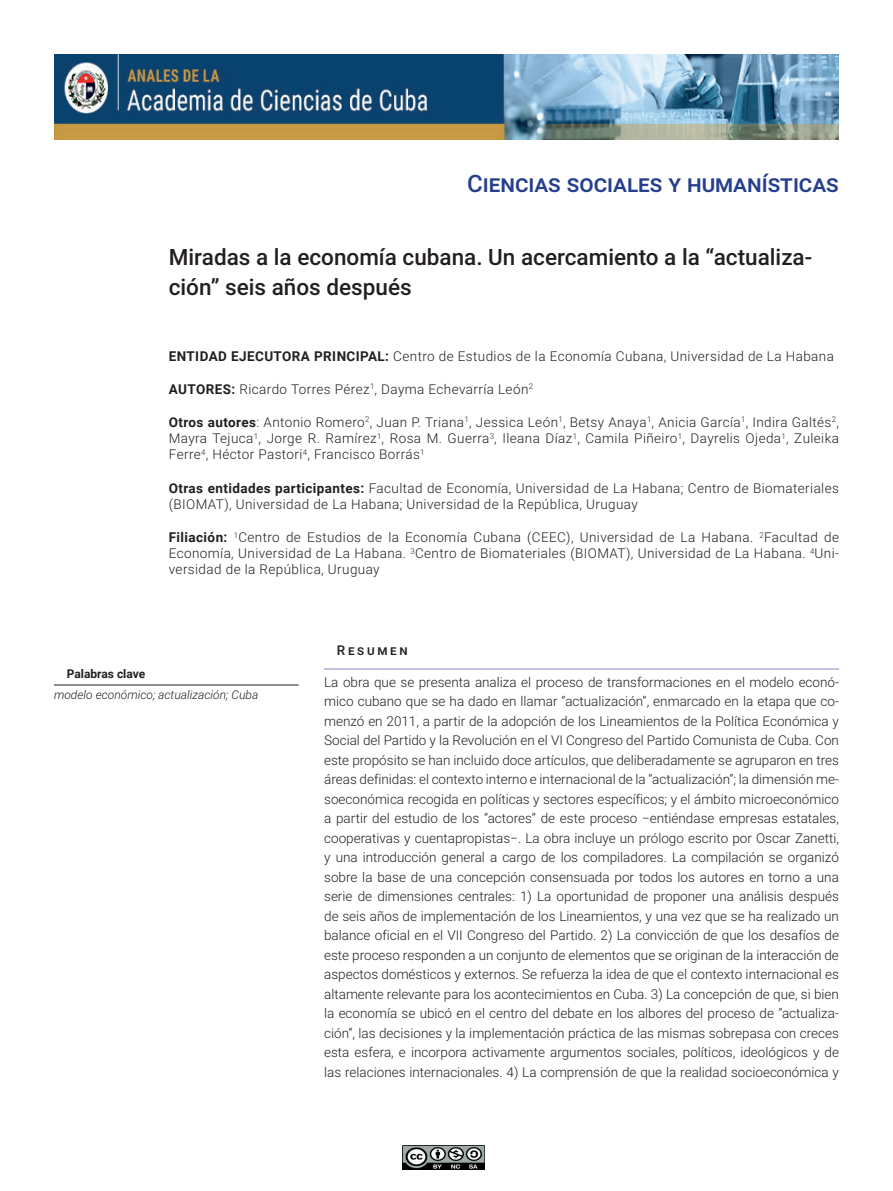
<style>
.page{position:relative;width:893px;height:1191px;background:#fff}
.page>*{position:absolute;margin:0;border:0;box-sizing:border-box;transform-origin:0 0}
.t1{font:500 24px "Roboto";color:#253f8e}
.t2{font:500 22.5px/30px "Roboto";color:#231f20}
.t3{font:300 13.5px/19.5px "Roboto";letter-spacing:.03em;color:#231f20;text-align:justify}
.t4{font:500 13.5px "Roboto";color:#231f20}
.t5{font:italic 300 12px "Roboto";color:#231f20}
.t6{font:700 12px "Roboto";color:#231f20}
.s1{font-weight:700}
</style>
<div class="page">
<img style="left:54px;top:54px;width:785px;height:86px">
<img style="left:403px;top:1145px;width:82px;height:24px">
<hr style="left:324px;top:668px;width:515px;height:2px;background:#afb0d2">
<hr style="left:54px;top:684px;width:245px;height:1px;background:#231f20">
<h1 class="t1" style="left:467px;top:167px;width:373px">Ciencias sociales y humanísticas</h1>
<h2 class="t2" style="left:169px;top:244px;width:645px">Miradas a la economía cubana. Un acercamiento a la “actualiza&shy;ción” seis años después</h2>
<p class="t3" style="left:169px;top:346px;width:667px"><span class="s1">ENTIDAD EJECUTORA PRINCIPAL:</span> Centro de Estudios de la Economía Cubana, Universidad de La Habana</p>
<p class="t3" style="left:169px;top:379px;width:366px"><span class="s1">AUTORES:</span> Ricardo Torres Pérez<sup>1</sup>, Dayma Echevarría León<sup>2</sup></p>
<p class="t3" style="left:169px;top:414px;width:672px;line-height:16.2px"><span class="s1">Otros autores</span>: Antonio Romero<sup>2</sup>, Juan P. Triana<sup>1</sup>, Jessica León<sup>1</sup>, Betsy Anaya<sup>1</sup>, Anicia García<sup>1</sup>, Indira Galtés<sup>2</sup>, Mayra Tejuca<sup>1</sup>, Jorge R. Ramírez<sup>1</sup>, Rosa M. Guerra<sup>3</sup>, Ileana Díaz<sup>1</sup>, Camila Piñeiro<sup>1</sup>, Dayrelis Ojeda<sup>1</sup>, Zuleika Ferre<sup>4</sup>, Héctor Pastori<sup>4</sup>, Francisco Borrás<sup>1</sup></p>
<p class="t3" style="left:169px;top:480px;width:672px;line-height:16.2px"><span class="s1">Otras entidades participantes:</span> Facultad de Economía, Universidad de La Habana; Centro de Biomateriales (BIOMAT), Universidad de La Habana; Universidad de la República, Uruguay</p>
<p class="t3" style="left:169px;top:529px;width:672px;line-height:16.2px"><span class="s1">Filiación:</span> <sup>1</sup>Centro de Estudios de la Economía Cubana (CEEC), Universidad de La Habana. <sup>2</sup>Facultad de Economía, Universidad de La Habana. <sup>3</sup>Centro de Biomateriales (BIOMAT), Universidad de La Habana. <sup>4</sup>Uni&shy;versidad de la República, Uruguay</p>
<p class="t6" style="left:67px;top:665px;width:80px">Palabras clave</p>
<p class="t5" style="left:54px;top:688px;width:206px">modelo económico; actualización; Cuba</p>
<p class="t4" style="left:337px;top:640px;width:72px">Resumen</p>
<p class="t3" style="left:324px;top:672px;width:516px">La obra que se presenta analiza el proceso de transformaciones en el modelo econó&shy;mico cubano que se ha dado en llamar “actualización”, enmarcado en la etapa que co&shy;menzó en 2011, a partir de la adopción de los Lineamientos de la Política Económica y Social del Partido y la Revolución en el VI Congreso del Partido Comunista de Cuba. Con este propósito se han incluido doce artículos, que deliberadamente se agruparon en tres áreas definidas: el contexto interno e internacional de la “actualización”; la dimensión me&shy;soeconómica recogida en políticas y sectores específicos; y el ámbito microeconómico a partir del estudio de los “actores” de este proceso −entiéndase empresas estatales, cooperativas y cuentapropistas−. La obra incluye un prólogo escrito por Oscar Zanetti, y una introducción general a cargo de los compiladores. La compilación se organizó sobre la base de una concepción consensuada por todos los autores en torno a una serie de dimensiones centrales: 1) La oportunidad de proponer una análisis después de seis años de implementación de los Lineamientos, y una vez que se ha realizado un balance oficial en el VII Congreso del Partido. 2) La convicción de que los desafíos de este proceso responden a un conjunto de elementos que se originan de la interacción de aspectos domésticos y externos. Se refuerza la idea de que el contexto internacional es altamente relevante para los acontecimientos en Cuba. 3) La concepción de que, si bien la economía se ubicó en el centro del debate en los albores del proceso de “actualiza&shy;ción”, las decisiones y la implementación práctica de las mismas sobrepasa con creces esta esfera, e incorpora activamente argumentos sociales, políticos, ideológicos y de las relaciones internacionales. 4) La comprensión de que la realidad socioeconómica y</p>
</div>
